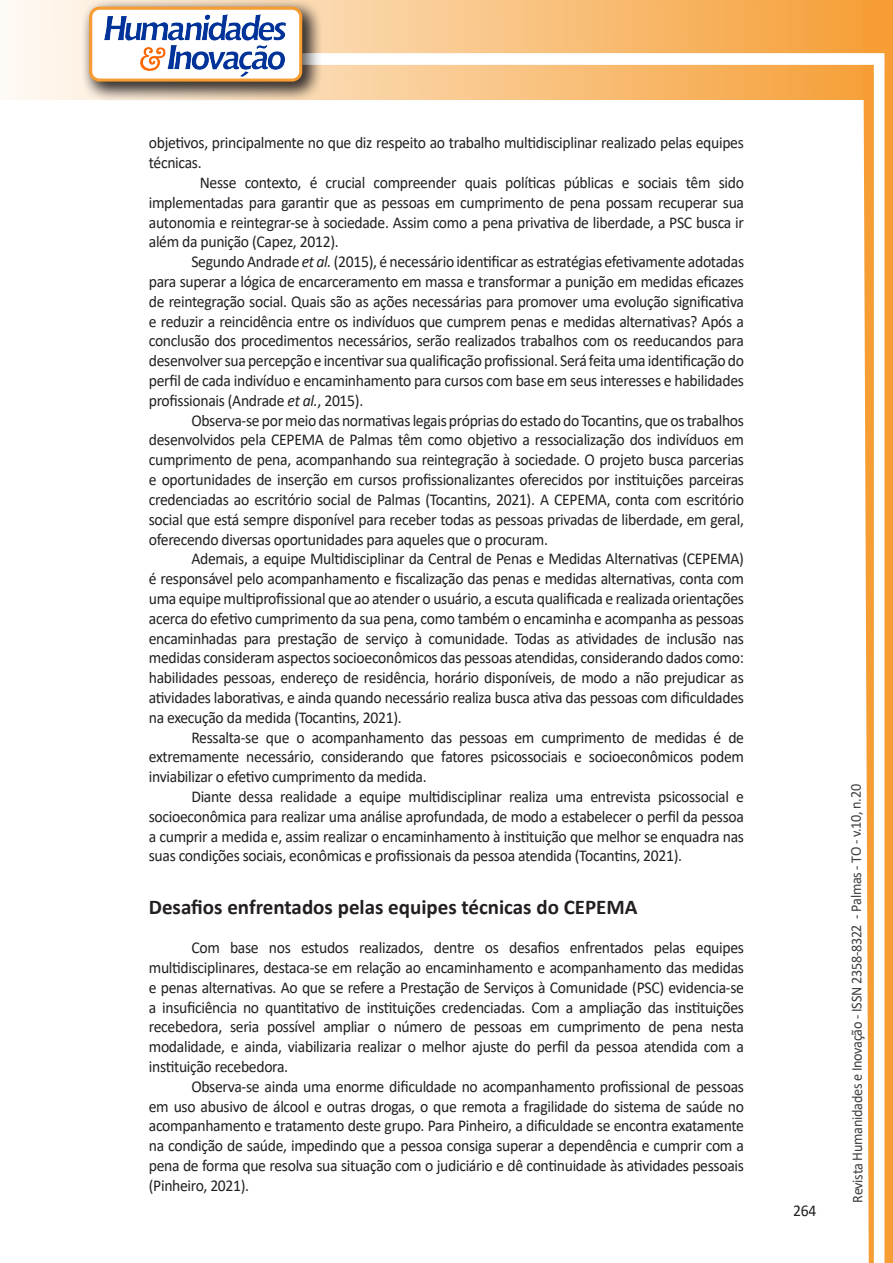
<style>
.page{position:relative;width:893px;height:1263px;background:#fff}
.page>*{position:absolute;margin:0;border:0;box-sizing:border-box;transform-origin:0 0}
.Titulo_2{font:700 21px "Calibri";color:#231f20}
.texto{font:16.5px/19.8px "Calibri";letter-spacing:-.02em;color:#231f20;text-align:justify;scale:.95 1}
.t1{font:15px "Calibri";letter-spacing:-.025em;color:#3e3e3f;scale:.95 1}
.s1{font-style:italic}
</style>
<div class="page">
<svg style="left:5px;top:0;width:858px;height:100px;background:#f9c484"></svg>
<div style="left:302px;top:53px;width:582px;height:12px;background:#fff;border:2px solid #fff"></div>
<svg style="left:863px;top:0;width:30px;height:1263px"></svg>
<div style="left:81px;top:0;width:241px;height:102px;background:#231f20;opacity:.75"></div>
<div style="left:91px;top:8px;width:210px;height:72px;background:#fff;border-radius:9px"></div>
<img style="left:104px;top:14px;width:181px;height:62px">
<div style="left:89px;top:7px;width:213px;height:75px;border:3px solid #f69e34;border-radius:9px"></div>
<p class="texto" style="left:149px;top:133px;width:628px">objetivos, principalmente no que diz respeito ao trabalho multidisciplinar realizado pelas equipes técnicas.</p>
<p class="texto" style="left:149px;top:172px;width:628px;text-indent:51px">Nesse contexto, é crucial compreender quais políticas públicas e sociais têm sido implementadas para garantir que as pessoas em cumprimento de pena possam recuperar sua autonomia e reintegrar-se à sociedade. Assim como a pena privativa de liberdade, a PSC busca ir além da punição (Capez, 2012).</p>
<p class="texto" style="left:149px;top:251px;width:628px;text-indent:43px">Segundo Andrade <span class="s1">et al.</span> (2015), é necessário identificar as estratégias efetivamente adotadas para superar a lógica de encarceramento em massa e transformar a punição em medidas eficazes de reintegração social. Quais são as ações necessárias para promover uma evolução significativa e reduzir a reincidência entre os indivíduos que cumprem penas e medidas alternativas? Após a conclusão dos procedimentos necessários, serão realizados trabalhos com os reeducandos para desenvolver sua percepção e incentivar sua qualificação profissional. Será feita uma identificação do perfil de cada indivíduo e encaminhamento para cursos com base em seus interesses e habilidades profissionais (Andrade <span class="s1">et al.</span>, 2015).</p>
<p class="texto" style="left:149px;top:410px;width:628px;text-indent:43px">Observa-se por meio das normativas legais próprias do estado do Tocantins, que os trabalhos desenvolvidos pela CEPEMA de Palmas têm como objetivo a ressocialização dos indivíduos em cumprimento de pena, acompanhando sua reintegração à sociedade. O projeto busca parcerias e oportunidades de inserção em cursos profissionalizantes oferecidos por instituições parceiras credenciadas ao escritório social de Palmas (Tocantins, 2021). A CEPEMA, conta com escritório social que está sempre disponível para receber todas as pessoas privadas de liberdade, em geral, oferecendo diversas oportunidades para aqueles que o procuram.</p>
<p class="texto" style="left:149px;top:548px;width:628px;text-indent:43px">Ademais, a equipe Multidisciplinar da Central de Penas e Medidas Alternativas (CEPEMA) é responsável pelo acompanhamento e fiscalização das penas e medidas alternativas, conta com uma equipe multiprofissional que ao atender o usuário, a escuta qualificada e realizada orientações acerca do efetivo cumprimento da sua pena, como também o encaminha e acompanha as pessoas encaminhadas para prestação de serviço à comunidade. Todas as atividades de inclusão nas medidas consideram aspectos socioeconômicos das pessoas atendidas, considerando dados como: habilidades pessoas, endereço de residência, horário disponíveis, de modo a não prejudicar as atividades laborativas, e ainda quando necessário realiza busca ativa das pessoas com dificuldades na execução da medida (Tocantins, 2021).</p>
<p class="texto" style="left:149px;top:727px;width:628px;text-indent:43px">Ressalta-se que o acompanhamento das pessoas em cumprimento de medidas é de extremamente necessário, considerando que fatores psicossociais e socioeconômicos podem inviabilizar o efetivo cumprimento da medida.</p>
<p class="texto" style="left:149px;top:786px;width:628px;text-indent:43px">Diante dessa realidade a equipe multidisciplinar realiza uma entrevista psicossocial e socioeconômica para realizar uma análise aprofundada, de modo a estabelecer o perfil da pessoa a cumprir a medida e, assim realizar o encaminhamento à instituição que melhor se enquadra nas suas condições sociais, econômicas e profissionais da pessoa atendida (Tocantins, 2021).</p>
<p class="Titulo_2" style="left:149px;top:892px;width:490px">Desafios enfrentados pelas equipes técnicas do CEPEMA</p>
<p class="texto" style="left:149px;top:937px;width:628px;text-indent:43px">Com base nos estudos realizados, dentre os desafios enfrentados pelas equipes multidisciplinares, destaca-se em relação ao encaminhamento e acompanhamento das medidas e penas alternativas. Ao que se refere a Prestação de Serviços à Comunidade (PSC) evidencia-se a insuficiência no quantitativo de instituições credenciadas. Com a ampliação das instituições recebedora, seria possível ampliar o número de pessoas em cumprimento de pena nesta modalidade, e ainda, viabilizaria realizar o melhor ajuste do perfil da pessoa atendida com a instituição recebedora.</p>
<p class="texto" style="left:149px;top:1076px;width:628px;text-indent:43px">Observa-se ainda uma enorme dificuldade no acompanhamento profissional de pessoas em uso abusivo de álcool e outras drogas, o que remota a fragilidade do sistema de saúde no acompanhamento e tratamento deste grupo. Para Pinheiro, a dificuldade se encontra exatamente na condição de saúde, impedindo que a pessoa consiga superar a dependência e cumprir com a pena de forma que resolva sua situação com o judiciário e dê continuidade às atividades pessoais (Pinheiro, 2021).</p>
<p class="texto" style="left:793px;top:1200px;width:26px">264</p>
<p class="t1" style="left:846px;top:1203px;width:442px;rotate:-90deg">Revista Humanidades e Inovação - ISSN 2358-8322 - Palmas - TO - v.10, n.20</p>
</div>
